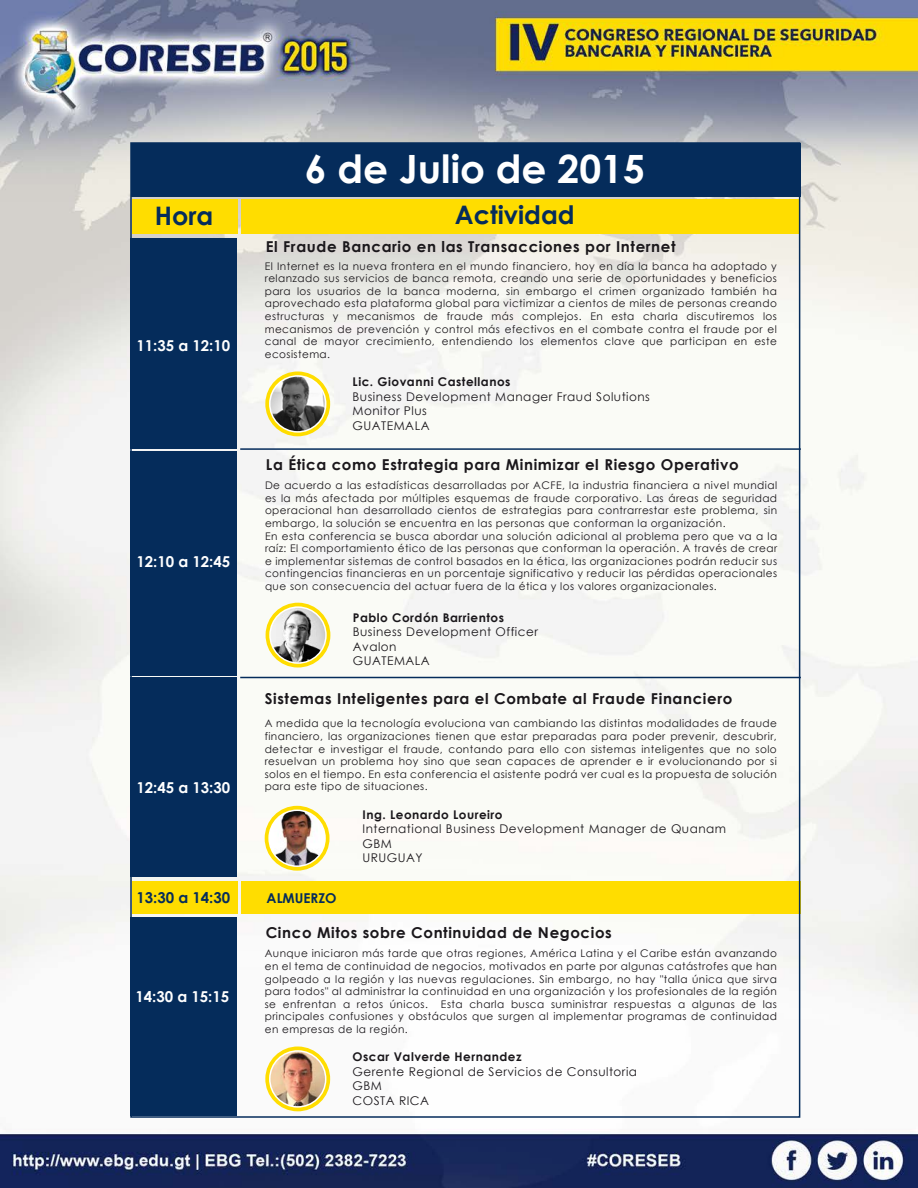
<style>
.page{position:relative;width:918px;height:1188px;background:#fff}
.page>*{position:absolute;margin:0;border:0;box-sizing:border-box;transform-origin:0 0}
.t1{font:700 39px "Century Gothic";color:#fff}
.t2{font:700 25.5px "Century Gothic";color:#052c5b}
.t3{font:700 15px "Century Gothic";letter-spacing:.04em;color:#1a171b}
.t4{font:700 15px "Century Gothic";color:#fff}
.t5{font:700 15px "Century Gothic";color:#052c5b}
.t6{font:700 13.5px "Century Gothic";color:#052c5b}
.t7{font:12px/14.4px "Century Gothic";letter-spacing:.04em;color:#1a171b}
.t8{font:700 12px "Century Gothic";letter-spacing:.04em;color:#1a171b}
.t9{font:10.5px/12.6px "Century Gothic";letter-spacing:.04em;color:#1a171b;text-align:justify}
</style>
<div class="page">
<img style="left:0;top:0;width:918px;height:1188px">
<div style="left:131px;top:143px;width:669px;height:53px;background:#052c5b"></div>
<div style="left:241px;top:199px;width:558px;height:34px;background:#fd0"></div>
<div style="left:132px;top:199px;width:106px;height:34px;background:#fd0"></div>
<hr style="left:240px;top:448px;width:561px;height:2px;background:#052c5b">
<hr style="left:240px;top:677px;width:561px;height:1px;background:#052c5b">
<div style="left:130px;top:452px;width:107px;height:224px;background:#052c5b"></div>
<div style="left:131px;top:917px;width:106px;height:199px;background:#052c5b"></div>
<div style="left:241px;top:881px;width:560px;height:33px;background:#fd0"></div>
<div style="left:132px;top:881px;width:106px;height:33px;background:#fd0"></div>
<div style="left:130px;top:678px;width:107px;height:199px;background:#052c5b"></div>
<div style="left:130px;top:238px;width:107px;height:210px;background:#052c5b"></div>
<svg style="left:265px;top:371px;width:65px;height:66px"></svg>
<img style="left:270px;top:376px;width:56px;height:56px">
<div style="left:269px;top:375px;width:58px;height:58px;border:2px solid #fff;border-radius:50%"></div>
<svg style="left:265px;top:1046px;width:65px;height:66px"></svg>
<img style="left:270px;top:1051px;width:56px;height:56px">
<div style="left:269px;top:1050px;width:58px;height:58px;border:2px solid #fff;border-radius:50%"></div>
<svg style="left:265px;top:806px;width:65px;height:65px"></svg>
<img style="left:269px;top:810px;width:56px;height:56px;border-radius:28px">
<div style="left:268px;top:810px;width:58px;height:57px;border:2px solid #fff;border-radius:50%"></div>
<svg style="left:265px;top:602px;width:66px;height:66px"></svg>
<img style="left:270px;top:607px;width:56px;height:56px">
<div style="left:269px;top:606px;width:58px;height:58px;border:2px solid #fff;border-radius:50%"></div>
<h1 class="t1" style="left:305px;top:139px;width:342px">6 de Julio de 2015</h1>
<h2 class="t2" style="left:155px;top:196px;width:60px">Hora</h2>
<h2 class="t2" style="left:455px;top:195px;width:121px">Actividad</h2>
<h3 class="t4" style="left:136px;top:334px;width:95px">11:35 a 12:10</h3>
<h3 class="t4" style="left:136px;top:550px;width:95px">12:10 a 12:45</h3>
<h3 class="t4" style="left:136px;top:776px;width:95px">12:45 a 13:30</h3>
<h3 class="t3" style="left:266px;top:235px;width:411px">El Fraude Bancario en las Transacciones por Internet</h3>
<p class="t9" style="left:265px;top:259px;width:514px">El Internet es la nueva frontera en el mundo financiero, hoy en día la banca ha adoptado y relanzado sus servicios de banca remota, creando una serie de oportunidades y beneficios para los usuarios de la banca moderna, sin embargo el crimen organizado también ha aprovechado esta plataforma global para victimizar a cientos de miles de personas creando estructuras y mecanismos de fraude más complejos. En esta charla discutiremos los mecanismos de prevención y control más efectivos en el combate contra el fraude por el canal de mayor crecimiento, entendiendo los elementos clave que participan en este ecosistema.</p>
<p class="t8" style="left:353px;top:373px;width:159px">Lic. Giovanni Castellanos</p>
<p class="t7" style="left:353px;top:389px;width:299px">Business Development Manager Fraud Solutions<br>Monitor Plus<br>GUATEMALA</p>
<h3 class="t3" style="left:266px;top:453px;width:474px">La Ética como Estrategia para Minimizar el Riesgo Operativo</h3>
<p class="t9" style="left:265px;top:479px;width:514px;text-align:left">De acuerdo a las estadísticas desarrolladas por ACFE, la industria financiera a nivel mundial es la más afectada por múltiples esquemas de fraude corporativo. Las áreas de seguridad operacional han desarrollado cientos de estrategias para contrarrestar este problema, sin embargo, la solución se encuentra en las personas que conforman la organización.<br>En esta conferencia se busca abordar una solución adicional al problema pero que va a la raíz: El comportamiento ético de las personas que conforman la operación. A través de crear e implementar sistemas de control basados en la ética, las organizaciones podrán reducir sus contingencias financieras en un porcentaje significativo y reducir las pérdidas operacionales que son consecuencia del actuar fuera de la ética y los valores organizacionales.</p>
<p class="t8" style="left:353px;top:609px;width:153px">Pablo Cordón Barrientos</p>
<p class="t7" style="left:353px;top:625px;width:187px">Business Development Officer<br>Avalon<br>GUATEMALA</p>
<h3 class="t3" style="left:265px;top:687px;width:469px">Sistemas Inteligentes para el Combate al Fraude Financiero</h3>
<p class="t9" style="left:265px;top:717px;width:514px">A medida que la tecnología evoluciona van cambiando las distintas modalidades de fraude financiero, las organizaciones tienen que estar preparadas para poder prevenir, descubrir, detectar e investigar el fraude, contando para ello con sistemas inteligentes que no solo resuelvan un problema hoy sino que sean capaces de aprender e ir evolucionando por si solos en el tiempo. En esta conferencia el asistente podrá ver cual es la propuesta de solución para este tipo de situaciones.</p>
<p class="t8" style="left:362px;top:805px;width:142px">Ing. Leonardo Loureiro</p>
<p class="t7" style="left:362px;top:822px;width:365px">International Business Development Manager de Quanam<br>GBM<br>URUGUAY</p>
<h3 class="t5" style="left:136px;top:887px;width:95px">13:30 a 14:30</h3>
<p class="t6" style="left:267px;top:888px;width:72px">ALMUERZO</p>
<h3 class="t4" style="left:135px;top:985px;width:95px">14:30 a 15:15</h3>
<h3 class="t3" style="left:266px;top:921px;width:348px">Cinco Mitos sobre Continuidad de Negocios</h3>
<p class="t9" style="left:265px;top:947px;width:514px">Aunque iniciaron más tarde que otras regiones, América Latina y el Caribe están avanzando en el tema de continuidad de negocios, motivados en parte por algunas catástrofes que han golpeado a la región y las nuevas regulaciones. Sin embargo, no hay "talla única que sirva para todos" al administrar la continuidad en una organización y los profesionales de la región se enfrentan a retos únicos. Esta charla busca suministrar respuestas a algunas de las principales confusiones y obstáculos que surgen al implementar programas de continuidad en empresas de la región.</p>
<p class="t8" style="left:353px;top:1048px;width:170px">Oscar Valverde Hernandez</p>
<p class="t7" style="left:353px;top:1064px;width:286px">Gerente Regional de Servicios de Consultoria<br>GBM<br>COSTA RICA</p>
</div>
